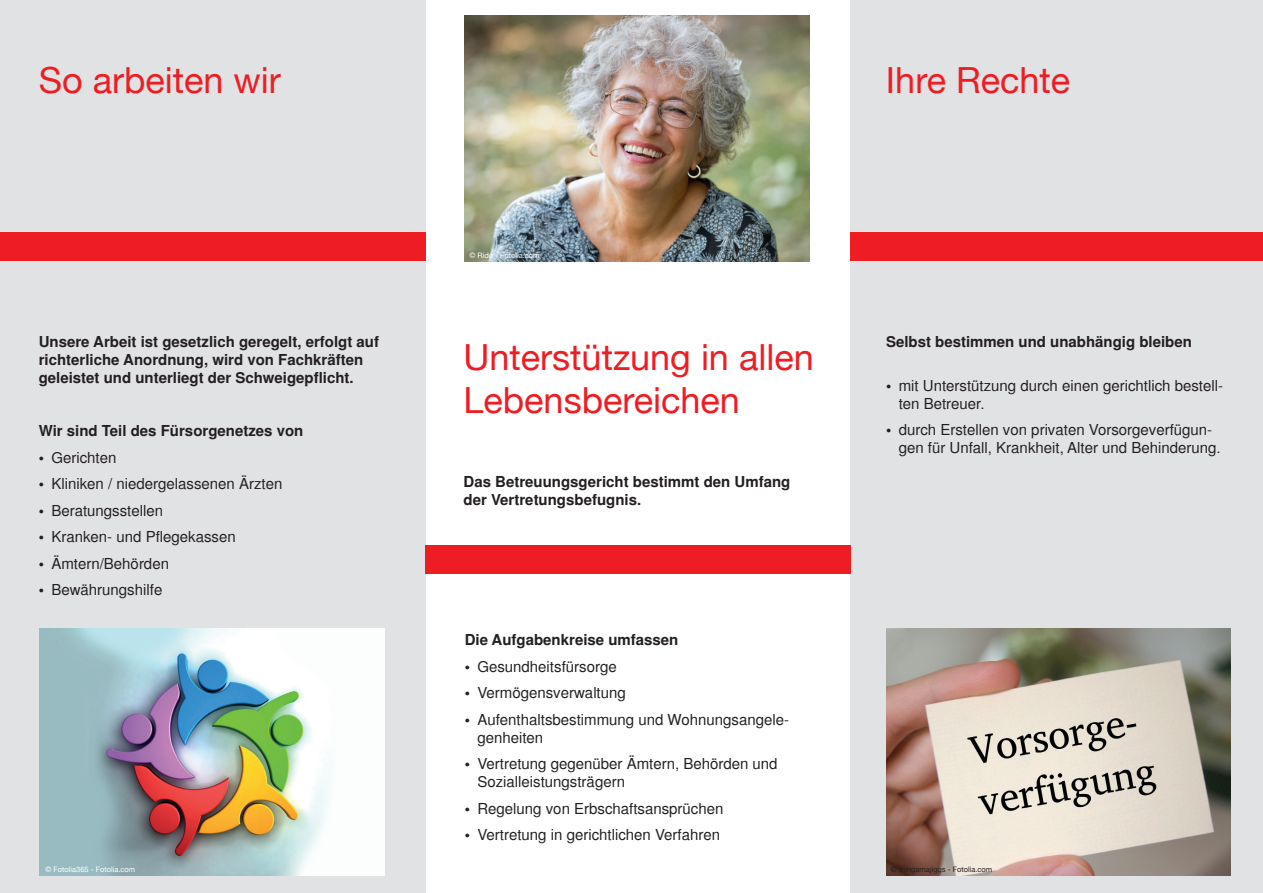
<style>
.page{position:relative;width:1263px;height:893px;background:#fff}
.page>*{position:absolute;margin:0;border:0;box-sizing:border-box;transform-origin:0 0}
.t1{font:36px/43.2px "Helvetica Neue";color:#ee1d23}
.t2{font:15px/18px "Helvetica";color:#231f20}
.t3{font:700 15px/18px "Helvetica";color:#231f20}
.t4{font:7.5px "Helvetica Neue";color:#fff}
.t5{font:7.5px "Helvetica Neue";color:#231f20}
</style>
<div class="page">
<div style="left:0;top:0;width:425px;height:893px;background:#e1e2e4"></div>
<div style="left:850px;top:0;width:413px;height:893px;background:#e1e2e4"></div>
<div style="left:0;top:232px;width:425px;height:28px;background:#ee1d23"></div>
<div style="left:425px;top:545px;width:425px;height:29px;background:#ee1d23"></div>
<div style="left:850px;top:232px;width:413px;height:28px;background:#ee1d23"></div>
<img style="left:465px;top:15px;width:344px;height:247px">
<img style="left:40px;top:629px;width:344px;height:246px">
<img style="left:886px;top:629px;width:344px;height:246px">
<h1 class="t1" style="left:39px;top:58px;width:243px">So arbeiten wir</h1>
<p class="t3" style="left:39px;top:333px;width:342px">Unsere Arbeit ist gesetzlich geregelt, erfolgt auf richterliche Anordnung, wird von Fachkräften geleistet und unterliegt der Schweigepflicht.</p>
<p class="t3" style="left:39px;top:422px;width:266px">Wir sind Teil des Fürsorgenetzes von</p>
<p class="t2" style="left:39px;top:448px;width:79px">• Gerichten</p>
<p class="t2" style="left:39px;top:475px;width:245px">• Kliniken / niedergelassenen Ärzten</p>
<p class="t2" style="left:39px;top:501px;width:126px">• Beratungsstellen</p>
<p class="t2" style="left:39px;top:528px;width:199px">• Kranken- und Pflegekassen</p>
<p class="t2" style="left:39px;top:554px;width:132px">• Ämtern/Behörden</p>
<p class="t2" style="left:39px;top:581px;width:125px">• Bewährungshilfe</p>
<p class="t4" style="left:469px;top:251px;width:72px">© Rido - Fotolia.com</p>
<h1 class="t1" style="left:464px;top:335px;width:352px">Unterstützung in allen<br>Lebensbereichen</h1>
<p class="t3" style="left:464px;top:473px;width:328px">Das Betreuungsgericht bestimmt den Umfang der Vertretungsbefugnis.</p>
<p class="t3" style="left:465px;top:631px;width:215px">Die Aufgabenkreise umfassen</p>
<p class="t2" style="left:465px;top:657px;width:153px">• Gesundheitsfürsorge</p>
<p class="t2" style="left:465px;top:684px;width:163px">• Vermögensverwaltung</p>
<p class="t2" style="left:477px;top:710px;width:313px;text-indent:-13px">• Aufenthaltsbestimmung und Wohnungsangele&shy;genheiten</p>
<p class="t2" style="left:477px;top:755px;width:302px;text-indent:-13px">• Vertretung gegenüber Ämtern, Behörden und<br>Sozialleistungsträgern</p>
<p class="t2" style="left:465px;top:799px;width:260px">• Regelung von Erbschaftsansprüchen</p>
<p class="t2" style="left:465px;top:826px;width:257px">• Vertretung in gerichtlichen Verfahren</p>
<h1 class="t1" style="left:886px;top:58px;width:186px">Ihre Rechte</h1>
<p class="t3" style="left:886px;top:333px;width:307px">Selbst bestimmen und unabhängig bleiben</p>
<p class="t2" style="left:899px;top:376px;width:326px;text-indent:-13px">• mit Unterstützung durch einen gerichtlich bestell&shy;ten Betreuer.</p>
<p class="t2" style="left:899px;top:421px;width:323px;text-indent:-13px">• durch Erstellen von privaten Vorsorgeverfügun&shy;gen für Unfall, Krankheit, Alter und Behinderung.</p>
<p class="t4" style="left:45px;top:865px;width:91px">© Fotolia365 - Fotolia.com</p>
<p class="t5" style="left:891px;top:865px;width:103px">© thingamajiggs - Fotolia.com</p>
</div>
